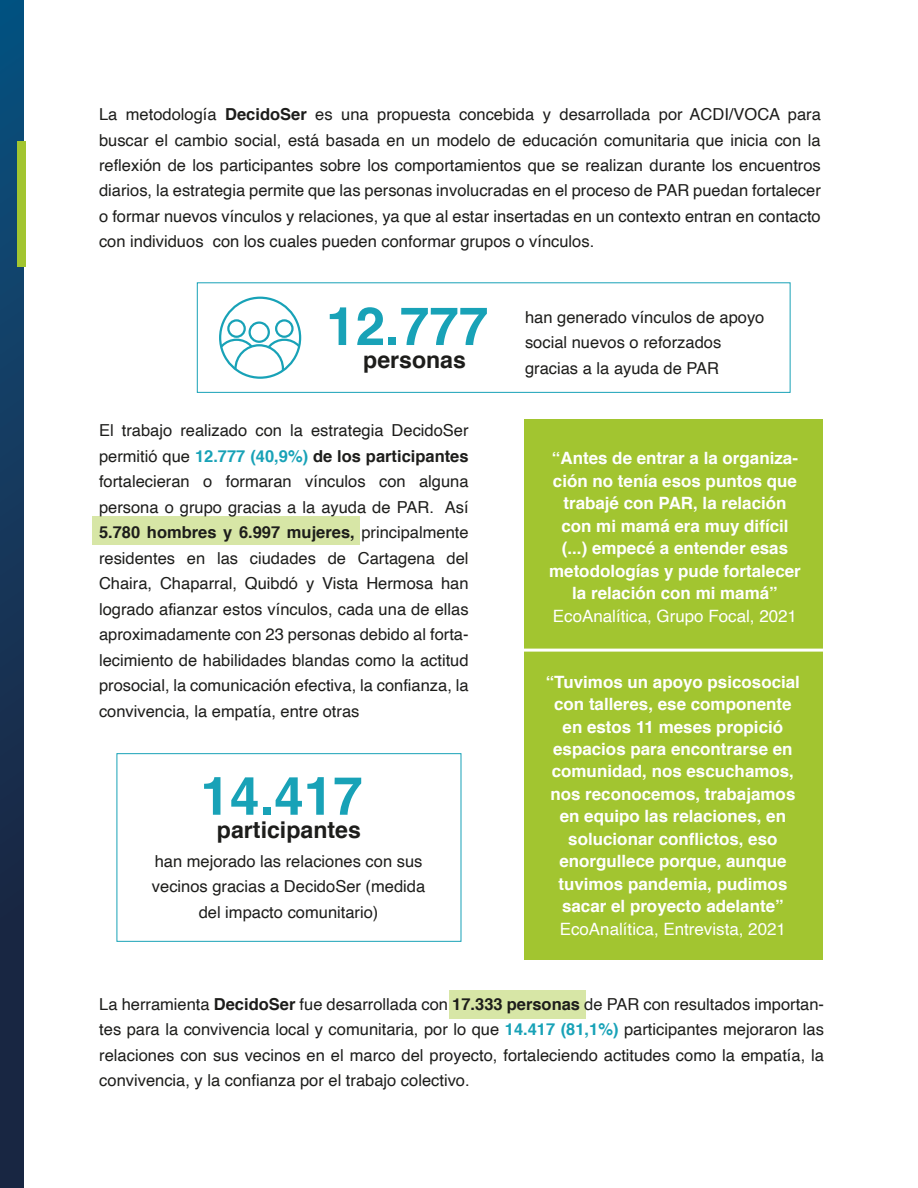
<style>
.page{position:relative;width:918px;height:1188px;background:#fff}
.page>*{position:absolute;margin:0;border:0;box-sizing:border-box;transform-origin:0 0}
.t1{font:700 53.1px "Helvetica";color:#18a2b7}
.t2{font:700 23.1px "Helvetica";color:#1d1d1b}
.t3{font:700 16.95px/22.5px "Helvetica";color:#fff;text-align:center}
.t4{font:16.95px "Helvetica";color:#fff}
.t5{font:16.5px/25.5px "Helvetica";color:#1d1d1b;text-align:justify}
.s1{font-weight:700}
.s2{font-weight:700;color:#18a2b7}
</style>
<div class="page">
<div style="left:524px;top:420px;width:298px;height:540px;background:#a2c530"></div>
<div style="left:93px;top:516px;width:267px;height:28px;background:#d7e6a6"></div>
<div style="left:449px;top:991px;width:137px;height:28px;background:#d7e6a6"></div>
<div style="left:0;top:0;width:24px;height:1188px;background:linear-gradient(to bottom,#0b4f7c,#1d1e37)"></div>
<div style="left:17px;top:141px;width:8px;height:125px;background:#a2c530"></div>
<div style="left:197px;top:283px;width:593px;height:110px;border:1px solid #18a2b7"></div>
<div style="left:117px;top:753px;width:344px;height:189px;border:1px solid #18a2b7"></div>
<svg style="left:276px;top:320px;width:16px;height:17px"></svg>
<div style="left:275px;top:319px;width:19px;height:19px;border:2px solid #18a2b7;border-radius:50%"></div>
<svg style="left:228px;top:320px;width:17px;height:17px"></svg>
<div style="left:227px;top:319px;width:19px;height:19px;border:2px solid #18a2b7;border-radius:50%"></div>
<div style="left:249px;top:321px;width:21px;height:22px;border:2px solid #18a2b7;border-radius:50%"></div>
<svg style="left:221px;top:338px;width:79px;height:40px"></svg>
<div style="left:219px;top:297px;width:82px;height:82px;border:2px solid #18a2b7;border-radius:50%"></div>
<hr style="left:520px;top:649px;width:322px;height:3px;background:#fff">
<p class="t5" style="left:99px;top:102px;width:723px">La metodología <span class="s1">DecidoSer</span> es una propuesta concebida y desarrollada por ACDI/VOCA para buscar el cambio social, está basada en un modelo de educación comunitaria que inicia con la reflexión de los participantes sobre los comportamientos que se realizan durante los encuentros diarios, la estrategia permite que las personas involucradas en el proceso de PAR puedan fortalecer o formar nuevos vínculos y relaciones, ya que al estar insertadas en un contexto entran en contacto con individuos con los cuales pueden conformar grupos o vínculos.</p>
<h1 class="t1" style="left:326px;top:283px;width:164px">12.777</h1>
<h2 class="t2" style="left:363px;top:341px;width:104px">personas</h2>
<p class="t5" style="left:99px;top:418px;width:371px">El trabajo realizado con la estrategia DecidoSer permitió que <span class="s2">12.777 (40,9%)</span> <span class="s1">de los participantes </span>fortalecieran o formaran vínculos con alguna persona o grupo gracias a la ayuda de PAR. Así <span class="s1">5.780 hombres y 6.997 mujeres,</span> principalmente residentes en las ciudades de Cartagena del Chaira, Chaparral, Quibdó y Vista Hermosa han logrado afianzar estos vínculos, cada una de ellas aproximadamente con 23 personas debido al forta&shy;lecimiento de habilidades blandas como la actitud prosocial, la comunicación efectiva, la confianza, la convivencia, la empatía, entre otras</p>
<h1 class="t1" style="left:200px;top:753px;width:164px">14.417</h1>
<h2 class="t2" style="left:217px;top:811px;width:145px">participantes</h2>
<p class="t5" style="left:152px;top:849px;width:275px;text-align:center">han mejorado las relaciones con sus vecinos gracias a DecidoSer (medida del impacto comunitario)</p>
<p class="t5" style="left:525px;top:305px;width:241px;text-align:left">han generado vínculos de apoyo social nuevos o reforzados gracias a la ayuda de PAR</p>
<p class="t3" style="left:549px;top:447px;width:253px">“Antes de entrar a la organiza&shy;ción no tenía esos puntos que trabajé con PAR, la relación con mi mamá era muy difícil (...) empecé a entender esas metodologías y pude fortalecer la relación con mi mamá”</p>
<p class="t4" style="left:553px;top:603px;width:246px">EcoAnalítica, Grupo Focal, 2021</p>
<p class="t3" style="left:546px;top:671px;width:256px">“Tuvimos un apoyo psicosocial con talleres, ese componente en estos 11 meses propició espacios para encontrarse en comunidad, nos escuchamos, nos reconocemos, trabajamos en equipo las relaciones, en solucionar conflictos, eso enorgullece porque, aunque tuvimos pandemia, pudimos sacar el proyecto adelante”</p>
<p class="t4" style="left:560px;top:916px;width:228px">EcoAnalítica, Entrevista, 2021</p>
<p class="t5" style="left:99px;top:992px;width:726px">La herramienta <span class="s1">DecidoSer</span> fue desarrollada con <span class="s1">17.333 personas</span> de PAR con resultados importan&shy;tes para la convivencia local y comunitaria, por lo que <span class="s2">14.417 (81,1%)</span> participantes mejoraron las relaciones con sus vecinos en el marco del proyecto, fortaleciendo actitudes como la empatía, la convivencia, y la confianza por el trabajo colectivo.</p>
</div>
